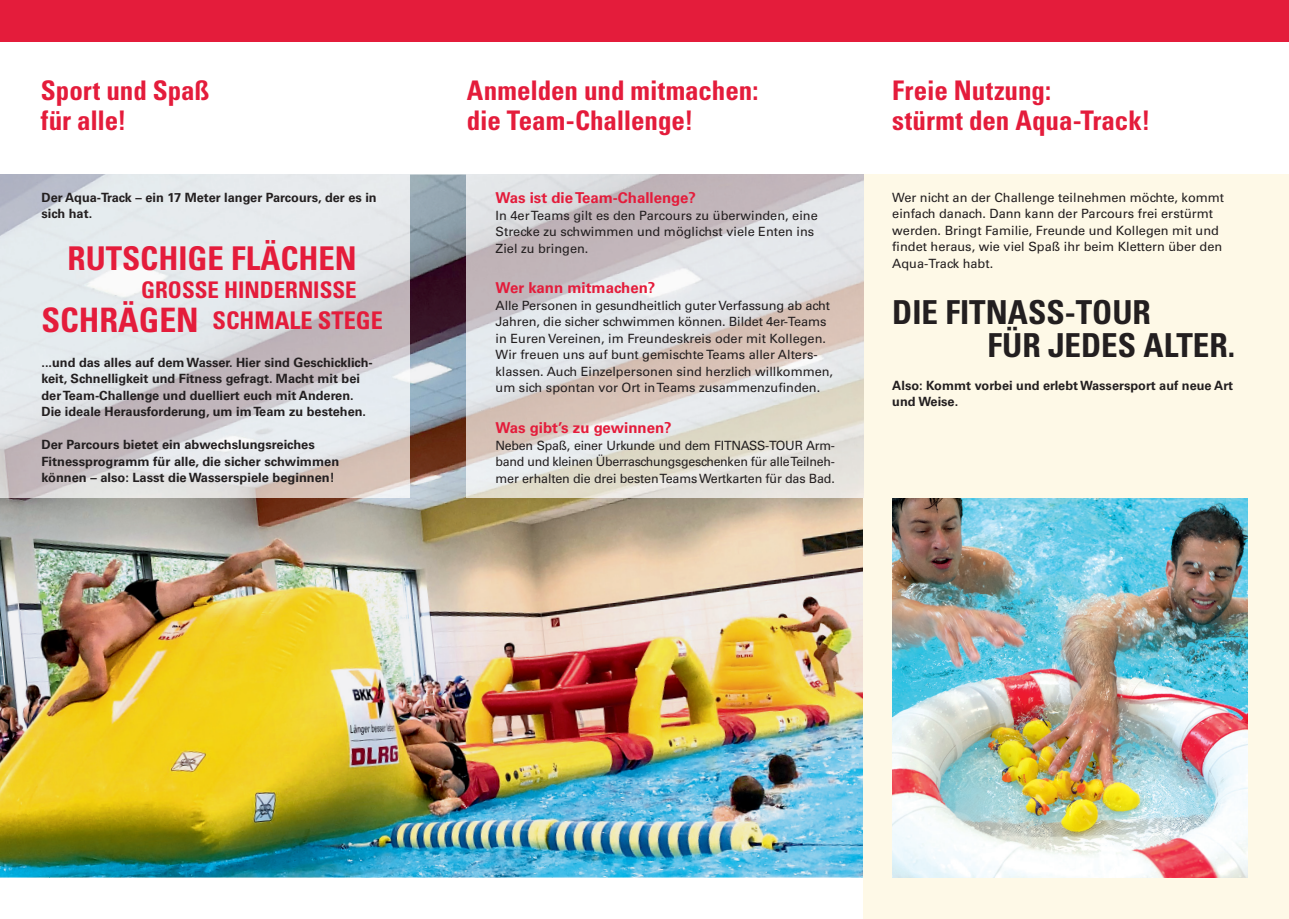
<style>
.page{position:relative;width:1289px;height:919px;background:#fff}
.page>*{position:absolute;margin:0;border:0;box-sizing:border-box;transform-origin:0 0}
.t1{font:700 condensed 33.75px "Univers LT Std";color:#e41c3b}
.t2{font:700 condensed 33px/33px "Univers LT Std";color:#231f20}
.t3{font:700 condensed 32.7px "Univers LT Std";color:#e41c3b}
.t4{font:700 condensed 27px/30px "Univers LT Std";color:#e41c3b}
.t5{font:700 condensed 24.3px "Univers LT Std";color:#e41c3b}
.t6{font:700 condensed 22.95px "Univers LT Std";color:#e41c3b}
.t7{font:700 15px "Univers LT Std";color:#e41c3b}
.t8{font:12.75px/16.5px "Univers LT Std";color:#231f20}
.t9{font:700 12.75px/16.5px "Univers LT Std";color:#231f20}
</style>
<div class="page">
<img style="left:409px;top:174px;width:103px;height:703px">
<img style="left:0;top:497px;width:47px;height:380px">
<img style="left:9px;top:474px;width:436px;height:384px">
<img style="left:512px;top:497px;width:351px;height:380px">
<img style="left:47px;top:815px;width:404px;height:62px">
<img style="left:360px;top:868px;width:92px;height:9px">
<img style="left:0;top:174px;width:409px;height:323px">
<div style="left:863px;top:174px;width:425px;height:744px;background:#fef9e7"></div>
<img style="left:467px;top:174px;width:396px;height:323px">
<div style="left:0;top:0;width:1288px;height:41px;background:#e41c3b"></div>
<img style="left:892px;top:498px;width:355px;height:379px">
<h3 class="t4" style="left:41px;top:76px;width:170px">Sport und Spaß für alle!</h3>
<p class="t9" style="left:41px;top:189px;width:337px">Der Aqua-Track – ein 17 Meter langer Parcours, der es in sich hat.</p>
<h3 class="t3" style="left:67px;top:238px;width:291px">RUTSCHIGE FLÄCHEN</h3>
<h3 class="t6" style="left:141px;top:275px;width:217px">GROSSE HINDERNISSE</h3>
<h1 class="t1" style="left:41px;top:299px;width:159px">SCHRÄGEN</h1>
<h3 class="t5" style="left:212px;top:305px;width:172px">SCHMALE STEGE</h3>
<p class="t9" style="left:41px;top:354px;width:333px">...und das alles auf dem Wasser. Hier sind Geschicklich&shy;keit, Schnelligkeit und Fitness gefragt. Macht mit bei der Team-Challenge und duelliert euch mit Anderen.<br>Die ideale Herausforderung, um im Team zu bestehen.</p>
<p class="t9" style="left:41px;top:436px;width:299px">Der Parcours bietet ein abwechslungsreiches<br>Fitnessprogramm für alle, die sicher schwimmen können – also: Lasst die Wasserspiele beginnen!</p>
<h3 class="t4" style="left:467px;top:76px;width:293px">Anmelden und mitmachen: die Team-Challenge!</h3>
<p class="t7" style="left:495px;top:189px;width:202px">Was ist die Team-Challenge?</p>
<p class="t8" style="left:495px;top:207px;width:324px">In 4er Teams gilt es den Parcours zu überwinden, eine<br>Strecke zu schwimmen und möglichst viele Enten ins<br>Ziel zu bringen.</p>
<p class="t7" style="left:495px;top:279px;width:161px">Wer kann mitmachen?</p>
<p class="t8" style="left:495px;top:297px;width:339px">Alle Personen in gesundheitlich guter Verfassung ab acht Jahren, die sicher schwimmen können. Bildet 4er-Teams in Euren Vereinen, im Freundeskreis oder mit Kollegen.<br>Wir freuen uns auf bunt gemischte Teams aller Alters&shy;klassen. Auch Einzelpersonen sind herzlich willkommen, um sich spontan vor Ort in Teams zusammenzufinden.</p>
<p class="t7" style="left:495px;top:419px;width:178px">Was gibt’s zu gewinnen?</p>
<p class="t8" style="left:495px;top:437px;width:341px;text-align:justify">Neben Spaß, einer Urkunde und dem FITNASS-TOUR Arm&shy;band und kleinen Überraschungsgeschenken für alle Teilneh&shy;mer erhalten die drei besten Teams Wertkarten für das Bad.</p>
<h3 class="t4" style="left:892px;top:76px;width:260px">Freie Nutzung:<br>stürmt den Aqua-Track!</h3>
<p class="t8" style="left:892px;top:189px;width:333px">Wer nicht an der Challenge teilnehmen möchte, kommt einfach danach. Dann kann der Parcours frei erstürmt werden. Bringt Familie, Freunde und Kollegen mit und findet heraus, wie viel Spaß ihr beim Klettern über den Aqua-Track habt.</p>
<h2 class="t2" style="left:987px;top:295px;width:249px;text-indent:-95px">DIE FITNASS-TOUR<br>FÜR JEDES ALTER.</h2>
<p class="t9" style="left:892px;top:377px;width:342px">Also: Kommt vorbei und erlebt Wassersport auf neue Art und Weise.</p>
</div>
